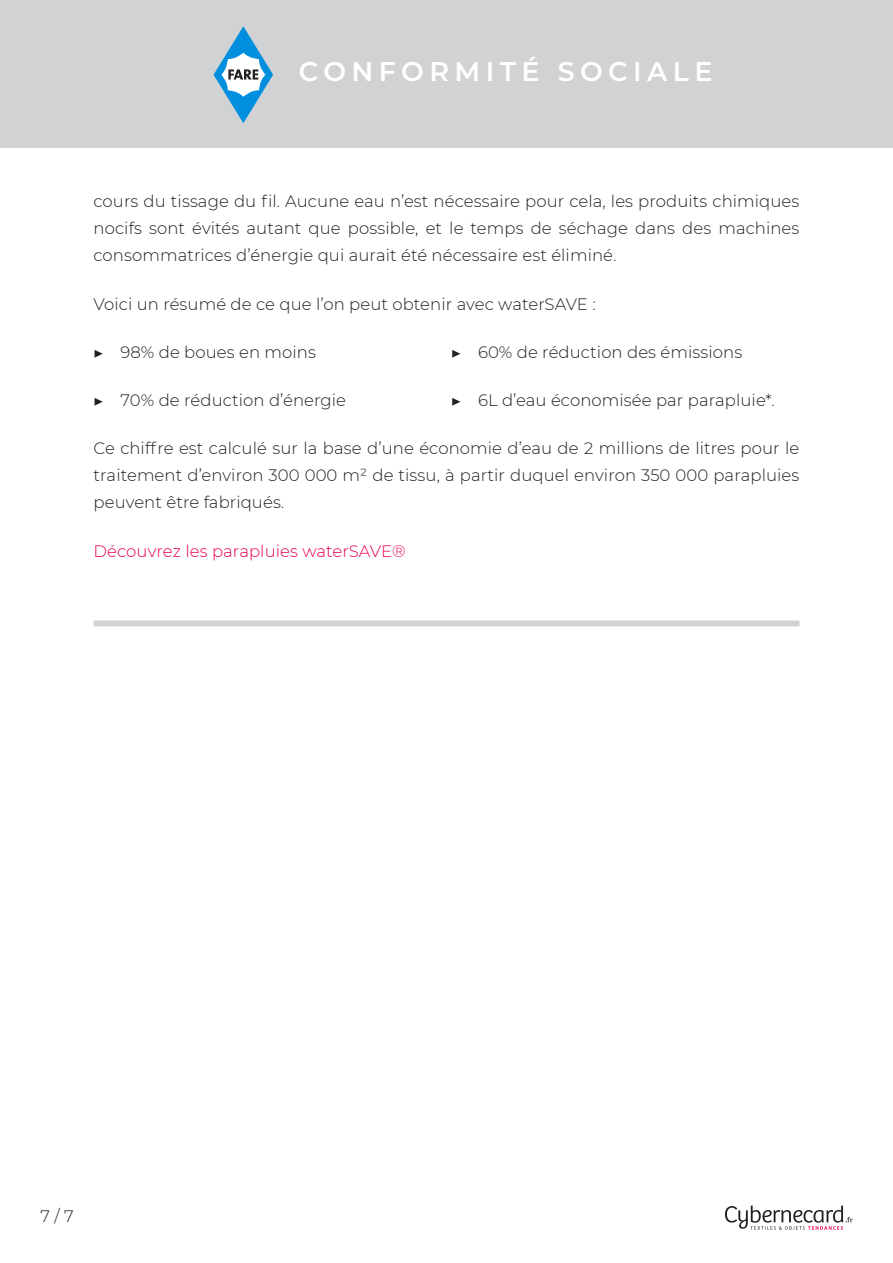
<style>
.page{position:relative;width:893px;height:1263px;background:#fff}
.page>*{position:absolute;margin:0;border:0;box-sizing:border-box;transform-origin:0 0}
.t1{font:600 27px "Montserrat";letter-spacing:.2em;color:#fff}
.body_content{font:300 16.5px/27px "Montserrat";letter-spacing:.005em;color:#231f20;text-align:justify}
.hyperlink{font:300 16.5px "Montserrat";letter-spacing:.005em;color:#ec004b}
.s1{font-family:"Minion Pro";font-weight:400}
</style>
<div class="page">
<div style="left:0;top:0;width:893px;height:92px;background:#d1d2d4"></div>
<div style="left:0;top:51px;width:893px;height:96px;background:#d1d2d4"></div>
<svg style="left:214px;top:26px;width:59px;height:97px"></svg>
<svg style="left:725px;top:1205px;width:127px;height:25px"></svg>
<div style="left:94px;top:620px;width:705px;height:6px;background:#d1d2d4"></div>
<h1 class="t1" style="left:299px;top:52px;width:415px">CONFORMITÉ SOCIALE</h1>
<p class="body_content" style="left:94px;top:187px;width:707px">cours du tissage du fil. Aucune eau n’est nécessaire pour cela, les produits chimiques nocifs sont évités autant que possible, et le temps de séchage dans des machines consommatrices d’énergie qui aurait été nécessaire est éliminé.</p>
<p class="body_content" style="left:94px;top:290px;width:504px">Voici un résumé de ce que l’on peut obtenir avec waterSAVE :</p>
<p class="body_content" style="left:94px;top:338px;width:224px"><span class="s1">▶</span> 98% de boues en moins</p>
<p class="body_content" style="left:94px;top:386px;width:254px"><span class="s1">▶</span> 70% de réduction d’énergie</p>
<p class="body_content" style="left:451px;top:338px;width:293px"><span class="s1">▶</span> 60% de réduction des émissions</p>
<p class="body_content" style="left:451px;top:386px;width:325px"><span class="s1">▶</span> 6L d’eau économisée par parapluie*.</p>
<p class="body_content" style="left:94px;top:434px;width:707px">Ce chiffre est calculé sur la base d’une économie d’eau de 2 millions de litres pour le traitement d’environ 300 000 m² de tissu, à partir duquel environ 350 000 parapluies peuvent être fabriqués.</p>
<p class="hyperlink" style="left:94px;top:540px;width:314px">Découvrez les parapluies waterSAVE®</p>
<p class="body_content" style="left:40px;top:1202px;width:35px">7 / 7</p>
</div>
